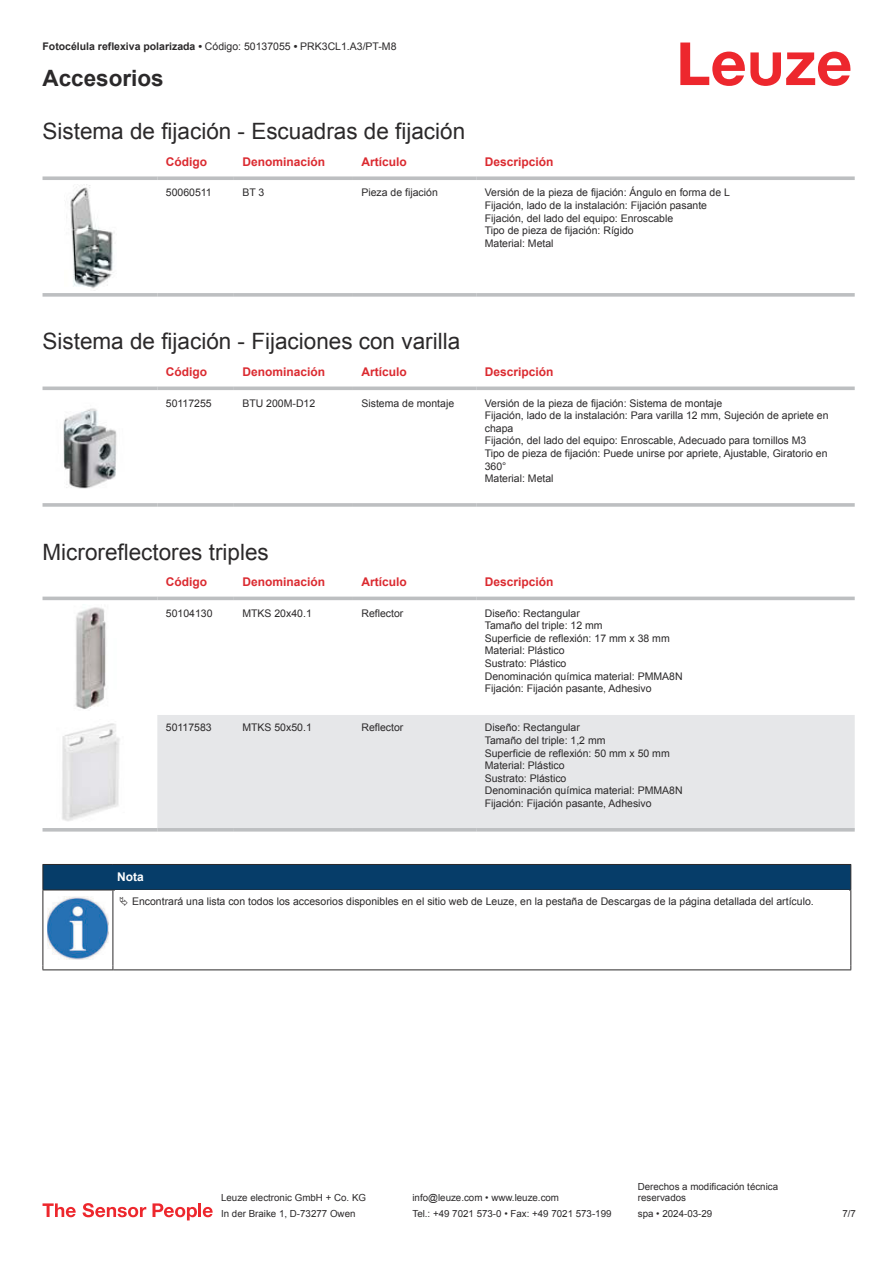
<style>
.page{position:relative;width:893px;height:1263px;background:#fff}
.page>*{position:absolute;margin:0;border:0;box-sizing:border-box;transform-origin:0 0}
.t1{font:22.5px "Arial";color:#2b292a}
.t2{font:700 22.5px "Arial";color:#2b292a}
.t3{font:700 12px "Arial";color:#db2a30}
.t4{font:700 12px "Arial";color:#fff}
.t5{font:10.5px/12.6px "Arial";color:#2b292a}
.t6{font:700 10.5px "Arial";color:#2b292a}
.t7{font:9.75px/11.7px "Arial";color:#2b292a}
.s1{font-weight:400}
</style>
<div class="page">
<svg style="left:680px;top:43px;width:170px;height:43px"></svg>
<svg style="left:43px;top:176px;width:114px;height:4px"></svg>
<svg style="left:157px;top:176px;width:77px;height:4px"></svg>
<svg style="left:234px;top:176px;width:119px;height:4px"></svg>
<svg style="left:353px;top:176px;width:123px;height:4px"></svg>
<svg style="left:476px;top:176px;width:379px;height:4px;background:#c4c6c8"></svg>
<svg style="left:43px;top:293px;width:114px;height:4px"></svg>
<svg style="left:157px;top:293px;width:77px;height:4px"></svg>
<svg style="left:234px;top:293px;width:119px;height:4px"></svg>
<svg style="left:353px;top:293px;width:123px;height:4px"></svg>
<svg style="left:476px;top:293px;width:379px;height:4px;background:#c3c5c7"></svg>
<img style="left:66px;top:184px;width:49px;height:104px">
<svg style="left:43px;top:386px;width:114px;height:4px"></svg>
<svg style="left:157px;top:386px;width:77px;height:4px"></svg>
<svg style="left:234px;top:386px;width:119px;height:4px"></svg>
<svg style="left:353px;top:386px;width:123px;height:4px"></svg>
<svg style="left:476px;top:386px;width:379px;height:4px;background:#c5c7c9"></svg>
<svg style="left:43px;top:503px;width:114px;height:4px"></svg>
<hr style="left:157px;top:503px;width:77px;height:4px;background:#c6c7c9">
<svg style="left:234px;top:503px;width:119px;height:4px"></svg>
<svg style="left:353px;top:503px;width:123px;height:4px"></svg>
<hr style="left:476px;top:503px;width:379px;height:4px;background:#c6c7c9">
<img style="left:63px;top:408px;width:54px;height:81px">
<svg style="left:43px;top:596px;width:812px;height:236px"></svg>
<div style="left:157px;top:715px;width:698px;height:113px;background:#e6e7e9"></div>
<hr style="left:43px;top:597px;width:114px;height:3px;background:#bdbfc1">
<hr style="left:157px;top:597px;width:77px;height:3px;background:#bdbfc1">
<hr style="left:234px;top:597px;width:119px;height:3px;background:#bdbfc1">
<hr style="left:353px;top:597px;width:123px;height:3px;background:#bdbfc1">
<hr style="left:476px;top:597px;width:379px;height:3px;background:#bdbfc1">
<hr style="left:43px;top:828px;width:114px;height:3px;background:#bdbfc1">
<hr style="left:157px;top:828px;width:77px;height:3px;background:#bdbfc1">
<hr style="left:234px;top:828px;width:119px;height:3px;background:#bdbfc1">
<hr style="left:353px;top:828px;width:123px;height:3px;background:#bdbfc1">
<hr style="left:476px;top:828px;width:379px;height:3px;background:#bdbfc1">
<img style="left:66px;top:604px;width:51px;height:107px">
<img style="left:57px;top:719px;width:69px;height:106px">
<hr style="left:43px;top:890px;width:70px;height:1px;background:#2b292a">
<svg style="left:43px;top:864px;width:808px;height:26px;background:#083b65"></svg>
<hr style="left:113px;top:890px;width:738px;height:1px;background:#2b292a">
<hr style="left:43px;top:890px;width:1px;height:75px;background:#2b292a">
<hr style="left:113px;top:890px;width:1px;height:75px;background:#2b292a">
<hr style="left:850px;top:890px;width:1px;height:75px;background:#2b292a">
<hr style="left:43px;top:969px;width:70px;height:1px;background:#2b292a">
<hr style="left:113px;top:969px;width:738px;height:1px;background:#2b292a">
<img style="left:47px;top:896px;width:61px;height:63px">
<svg style="left:43px;top:1203px;width:33px;height:14px"></svg>
<svg style="left:83px;top:1203px;width:63px;height:14px"></svg>
<svg style="left:153px;top:1203px;width:44px;height:17px"></svg>
<hr style="left:198px;top:1203px;width:3px;height:14px;background:#ed272d">
<svg style="left:203px;top:1207px;width:10px;height:10px"></svg>
<p class="t6" style="left:43px;top:43px;width:356px">Fotocélula reflexiva polarizada • <span class="s1">Código: 50137055</span> • <span class="s1">PRK3CL1.A3/PT-M8</span></p>
<h1 class="t2" style="left:43px;top:70px;width:123px">Accesorios</h1>
<h1 class="t1" style="left:43px;top:123px;width:424px">Sistema de fijación - Escuadras de fijación</h1>
<p class="t3" style="left:166px;top:157px;width:43px">Código</p>
<p class="t3" style="left:242px;top:157px;width:84px">Denominación</p>
<p class="t3" style="left:361px;top:157px;width:47px">Artículo</p>
<p class="t3" style="left:485px;top:157px;width:70px">Descripción</p>
<p class="t5" style="left:166px;top:187px;width:47px">50060511</p>
<p class="t5" style="left:242px;top:187px;width:23px">BT 3</p>
<p class="t5" style="left:361px;top:187px;width:78px">Pieza de fijación</p>
<p class="t5" style="left:485px;top:187px;width:247px">Versión de la pieza de fijación: Ángulo en forma de L Fijación, lado de la instalación: Fijación pasante Fijación, del lado del equipo: Enroscable<br>Tipo de pieza de fijación: Rígido<br>Material: Metal</p>
<h1 class="t1" style="left:43px;top:333px;width:419px">Sistema de fijación - Fijaciones con varilla</h1>
<p class="t3" style="left:166px;top:367px;width:43px">Código</p>
<p class="t3" style="left:242px;top:367px;width:84px">Denominación</p>
<p class="t3" style="left:361px;top:367px;width:47px">Artículo</p>
<p class="t3" style="left:485px;top:367px;width:70px">Descripción</p>
<p class="t5" style="left:166px;top:397px;width:47px">50117255</p>
<p class="t5" style="left:242px;top:397px;width:74px">BTU 200M-D12</p>
<p class="t5" style="left:361px;top:397px;width:94px">Sistema de montaje</p>
<p class="t5" style="left:485px;top:397px;width:345px">Versión de la pieza de fijación: Sistema de montaje<br>Fijación, lado de la instalación: Para varilla 12 mm, Sujeción de apriete en chapa<br>Fijación, del lado del equipo: Enroscable, Adecuado para tornillos M3<br>Tipo de pieza de fijación: Puede unirse por apriete, Ajustable, Giratorio en 360°<br>Material: Metal</p>
<h1 class="t1" style="left:43px;top:543px;width:228px">Microreflectores triples</h1>
<p class="t3" style="left:166px;top:577px;width:43px">Código</p>
<p class="t3" style="left:242px;top:577px;width:84px">Denominación</p>
<p class="t3" style="left:361px;top:577px;width:47px">Artículo</p>
<p class="t3" style="left:485px;top:577px;width:70px">Descripción</p>
<p class="t5" style="left:166px;top:608px;width:48px">50104130</p>
<p class="t5" style="left:242px;top:608px;width:71px">MTKS 20x40.1</p>
<p class="t5" style="left:361px;top:608px;width:44px">Reflector</p>
<p class="t5" style="left:485px;top:608px;width:199px">Diseño: Rectangular<br>Tamaño del triple: 12 mm<br>Superficie de reflexión: 17 mm x 38 mm<br>Material: Plástico<br>Sustrato: Plástico<br>Denominación química material: PMMA8N<br>Fijación: Fijación pasante, Adhesivo</p>
<p class="t5" style="left:166px;top:722px;width:47px">50117583</p>
<p class="t5" style="left:242px;top:722px;width:71px">MTKS 50x50.1</p>
<p class="t5" style="left:361px;top:722px;width:44px">Reflector</p>
<p class="t5" style="left:485px;top:722px;width:199px">Diseño: Rectangular<br>Tamaño del triple: 1,2 mm<br>Superficie de reflexión: 50 mm x 50 mm<br>Material: Plástico<br>Sustrato: Plástico<br>Denominación química material: PMMA8N<br>Fijación: Fijación pasante, Adhesivo</p>
<p class="t4" style="left:117px;top:873px;width:28px">Nota</p>
<p class="t5" style="left:132px;top:896px;width:683px">Encontrará una lista con todos los accesorios disponibles en el sitio web de Leuze, en la pestaña de Descargas de la página detallada del artículo.</p>
<p class="t7" style="left:221px;top:1193px;width:146px">Leuze electronic GmbH + Co. KG</p>
<p class="t7" style="left:412px;top:1193px;width:148px">info@leuze.com • www.leuze.com</p>
<p class="t7" style="left:638px;top:1181px;width:142px">Derechos a modificación técnica reservados</p>
<p class="t7" style="left:221px;top:1209px;width:136px">In der Braike 1, D-73277 Owen</p>
<p class="t7" style="left:412px;top:1209px;width:201px">Tel.: +49 7021 573-0 • Fax: +49 7021 573-199</p>
<p class="t7" style="left:638px;top:1209px;width:76px">spa • 2024-03-29</p>
<p class="t7" style="left:842px;top:1209px;width:15px">7 /7</p>
</div>
